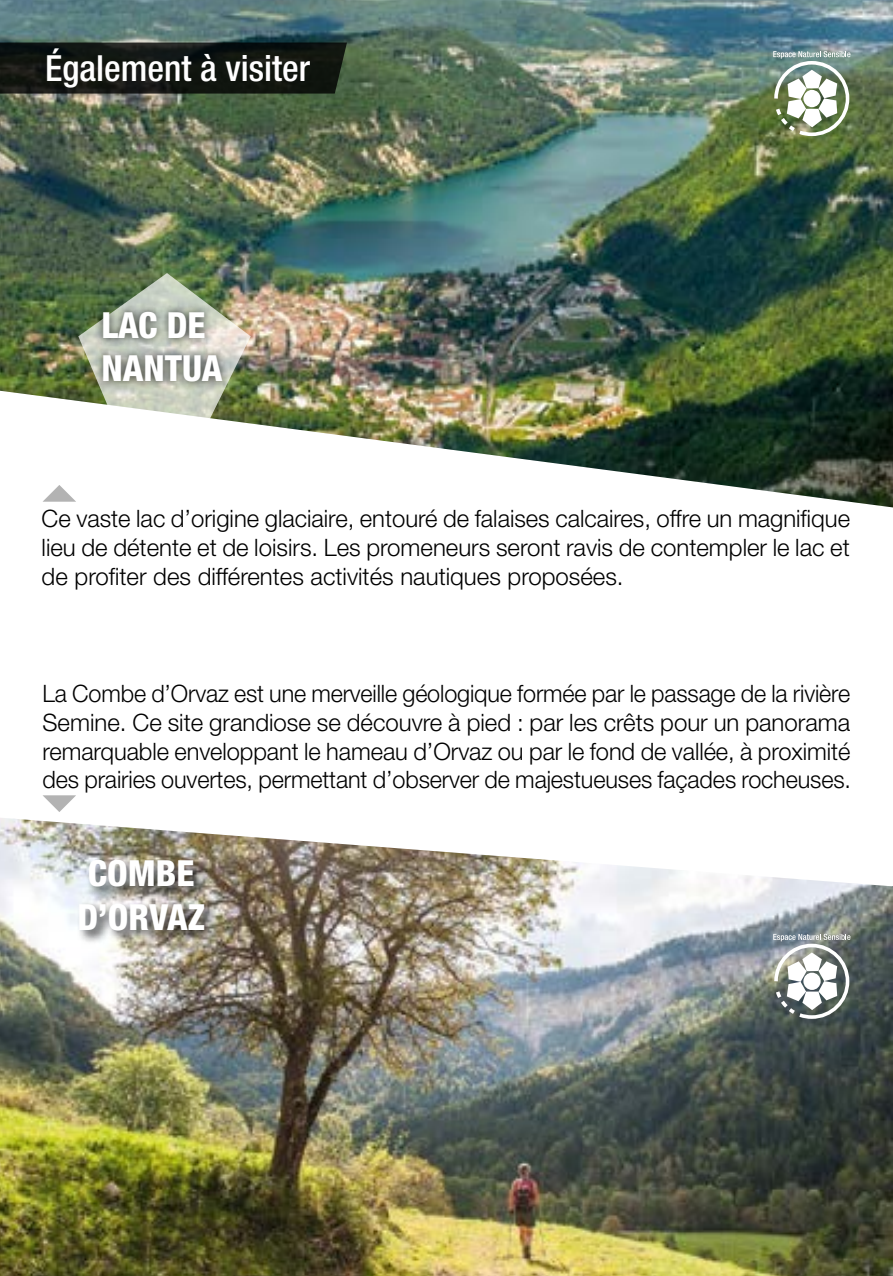
<style>
.page{position:relative;width:893px;height:1276px;background:#fff}
.page>*{position:absolute;margin:0;border:0;box-sizing:border-box;transform-origin:0 0}
.t1{font:800 condensed 36px/43.2px "Helvetica Neue LT Pro";color:#fff}
.t2{font:500 condensed 36px "Helvetica Neue LT Pro";color:#fff}
.t3{font:300 24px/28.8px "Helvetica Neue LT Pro";letter-spacing:-.005em;color:#000;text-align:justify}
</style>
<div class="page">
<img style="left:0;top:0;width:893px;height:507px">
<img style="left:78px;top:273px;width:173px;height:147px">
<div style="left:95px;top:302px;width:136px;height:88px;background:#000;opacity:.75"></div>
<svg style="left:43px;top:485px;width:33px;height:17px"></svg>
<svg style="left:0;top:43px;width:347px;height:51px;background:#131813"></svg>
<img style="left:772px;top:51px;width:79px;height:87px">
<img style="left:0;top:818px;width:893px;height:458px">
<div style="left:77px;top:857px;width:143px;height:88px;background:#000;opacity:.75"></div>
<svg style="left:43px;top:795px;width:33px;height:17px"></svg>
<svg style="left:772px;top:933px;width:79px;height:87px"></svg>
<h1 class="t2" style="left:45px;top:47px;width:267px">Également à visiter</h1>
<h1 class="t1" style="left:102px;top:303px;width:122px">LAC DE<br>NANTUA</h1>
<p class="t3" style="left:42px;top:504px;width:810px">Ce vaste lac d’origine glaciaire, entouré de falaises calcaires, offre un magnifique lieu de détente et de loisirs. Les promeneurs seront ravis de contempler le lac et de profiter des différentes activités nautiques proposées.</p>
<p class="t3" style="left:43px;top:678px;width:810px">La Combe d’Orvaz est une merveille géologique formée par le passage de la rivière Semine. Ce site grandiose se découvre à pied : par les crêts pour un panorama remarquable enveloppant le hameau d’Orvaz ou par le fond de vallée, à proximité des prairies ouvertes, permettant d’observer de majestueuses façades rocheuses.</p>
<h1 class="t1" style="left:78px;top:851px;width:129px">COMBE<br>D’ORVAZ</h1>
</div>
